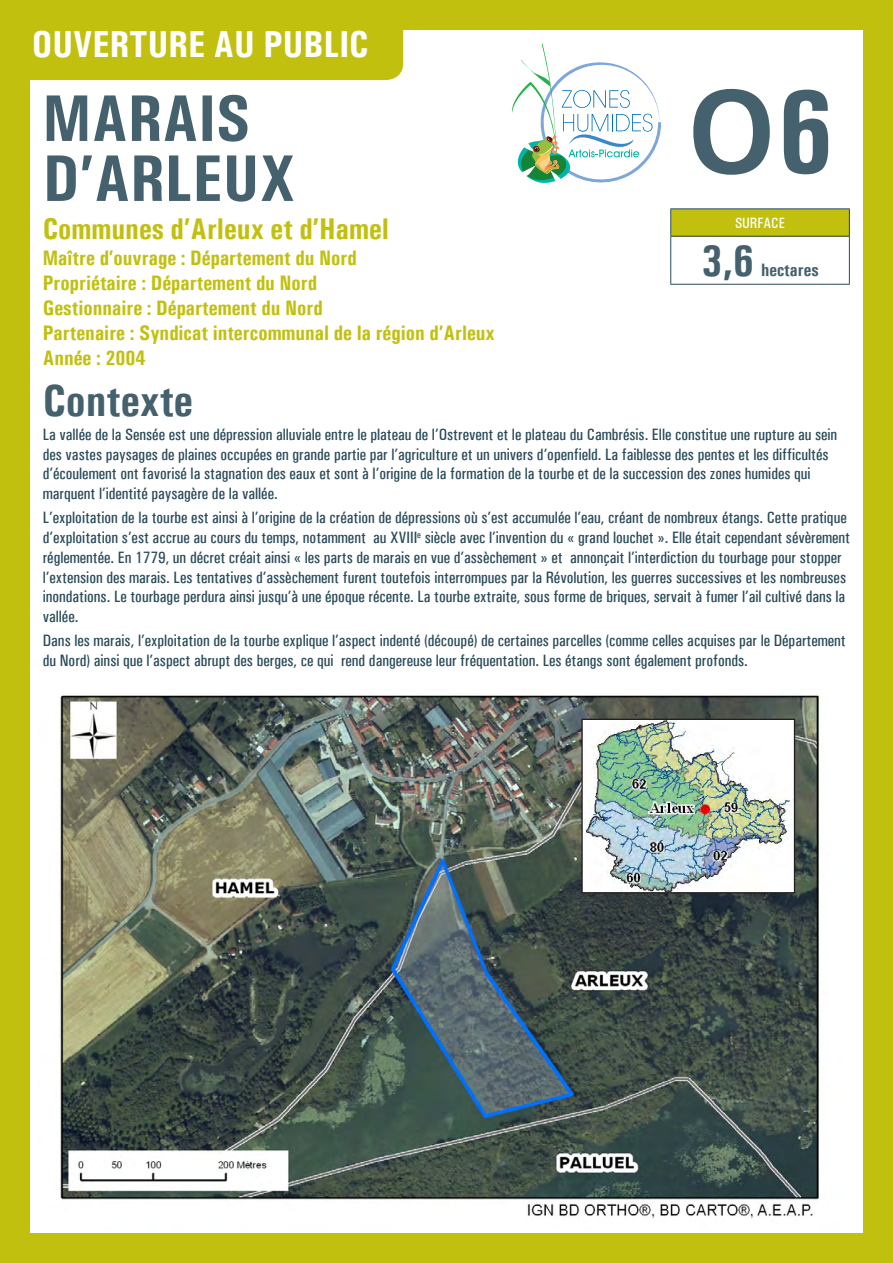
<style>
.page{position:relative;width:893px;height:1263px;background:#fff}
.page>*{position:absolute;margin:0;border:0;box-sizing:border-box;transform-origin:0 0}
.t1{font:700 120px "Univers";color:#46616e}
.Grd_titre{font:700 66px/60px "Univers Condensed";color:#46616e}
.sous-titre_niv1{font:700 45px "Univers Condensed";color:#46616e}
.t2{font:700 37.5px "Univers Condensed";color:#fff}
.commune_de{font:700 30px "Univers Condensed";color:#c2c00f}
.acteurs{font:700 21px "Univers Condensed";color:#c2c00f}
.t3{font:700 18px "Univers Condensed";color:#46616e}
.txt_courant{font:500 16.5px/19.8px "Univers Condensed";color:#294a59}
.t4{font:500 15px "Univers Condensed";color:#fff}
.s1{font-family:"Univers Condensed"}
</style>
<div class="page">
<div style="left:1px;top:1px;width:402px;height:79px;background:#c2c00f;border-radius:17px"></div>
<img style="left:60px;top:695px;width:759px;height:523px">
<div style="left:0;top:0;width:893px;height:1263px;border:30px solid #c2c00f"></div>
<img style="left:583px;top:721px;width:210px;height:170px">
<div style="left:581px;top:719px;width:214px;height:174px;border:1px solid #231f20"></div>
<svg style="left:512px;top:43px;width:149px;height:139px"></svg>
<div style="left:671px;top:209px;width:178px;height:27px;background:#c2c00f"></div>
<hr style="left:670px;top:208px;width:180px;height:1px;background:#294a59">
<svg style="left:670px;top:209px;width:1px;height:27px"></svg>
<svg style="left:849px;top:209px;width:1px;height:27px"></svg>
<hr style="left:670px;top:236px;width:180px;height:1px;background:#294a59">
<hr style="left:670px;top:237px;width:1px;height:47px;background:#294a59">
<hr style="left:849px;top:237px;width:1px;height:47px;background:#294a59">
<hr style="left:670px;top:284px;width:180px;height:1px;background:#294a59">
<p class="t2" style="left:32px;top:21px;width:338px">OUVERTURE AU PUBLIC</p>
<p class="Grd_titre" style="left:43px;top:88px;width:255px">MARAIS<br>D’ARLEUX</p>
<p class="commune_de" style="left:43px;top:211px;width:348px">Communes d’Arleux et d’Hamel</p>
<p class="acteurs" style="left:43px;top:245px;width:315px">Maître d’ouvrage : Département du Nord</p>
<p class="acteurs" style="left:43px;top:270px;width:276px">Propriétaire : Département du Nord</p>
<p class="acteurs" style="left:43px;top:295px;width:281px">Gestionnaire : Département du Nord</p>
<p class="acteurs" style="left:43px;top:320px;width:454px">Partenaire : Syndicat intercommunal de la région d’Arleux</p>
<p class="acteurs" style="left:43px;top:346px;width:104px">Année : 2004</p>
<p class="sous-titre_niv1" style="left:43px;top:373px;width:152px">Contexte</p>
<p class="txt_courant" style="left:43px;top:424px;width:796px">La vallée de la Sensée est une dépression alluviale entre le plateau de l’Ostrevent et le plateau du Cambrésis. Elle constitue une rupture au sein des vastes paysages de plaines occupées en grande partie par l’agriculture et un univers d’openfield. La faiblesse des pentes et les difficultés d’écoulement ont favorisé la stagnation des eaux et sont à l’origine de la formation de la tourbe et de la succession des zones humides qui marquent l’identité paysagère de la vallée.</p>
<p class="txt_courant" style="left:43px;top:508px;width:809px">L’exploitation de la tourbe est ainsi à l’origine de la création de dépressions où s’est accumulée l’eau, créant de nombreux étangs. Cette pratique d’exploitation s’est accrue au cours du temps, notamment au XVIII<sup>e</sup> siècle avec l’invention du « grand louchet ». Elle était cependant sévèrement réglementée. En 1779, un décret créait ainsi « les parts de marais en vue d’assèchement » et annonçait l’interdiction du tourbage pour stopper l’extension des marais. Les tentatives d’assèchement furent toutefois interrompues par la Révolution, les guerres successives et les nombreuses inondations. Le tourbage perdura ainsi jusqu’à une époque récente. La tourbe extraite, sous forme de briques, servait à fumer l’ail cultivé dans la vallée.</p>
<p class="txt_courant" style="left:43px;top:631px;width:805px">Dans les marais, l’exploitation de la tourbe explique l’aspect indenté (découpé) de certaines parcelles (comme celles acquises par le Département du Nord) ainsi que l’aspect abrupt des berges, ce qui rend dangereuse leur fréquentation. Les étangs sont également profonds.</p>
<p class="t1" style="left:686px;top:55px;width:150px">O<span class="s1">6</span></p>
<p class="t4" style="left:735px;top:214px;width:52px">SURFACE</p>
<p class="sous-titre_niv1" style="left:701px;top:233px;width:55px">3,6</p>
<p class="t3" style="left:761px;top:259px;width:59px">hectares</p>
</div>
